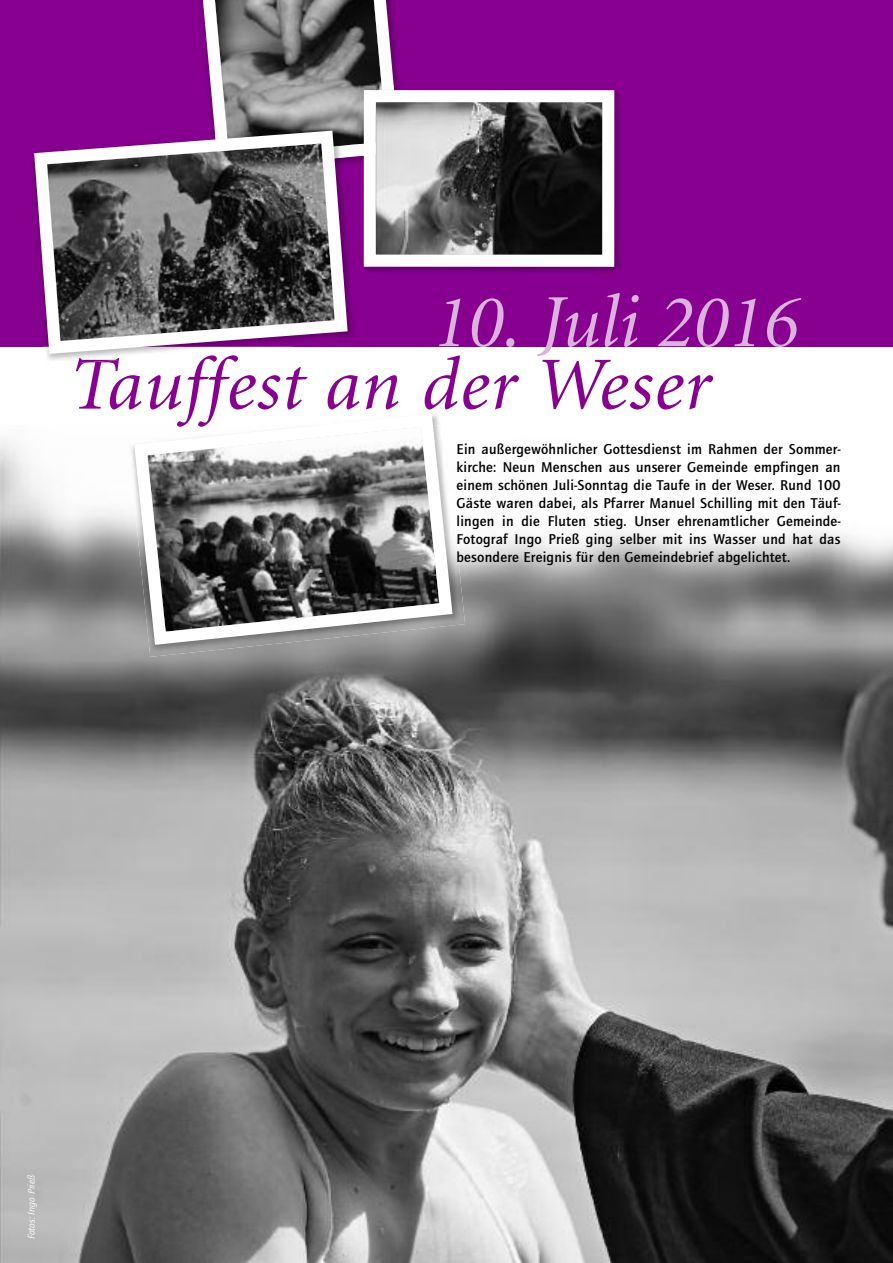
<style>
.page{position:relative;width:893px;height:1263px;background:#fff}
.page>*{position:absolute;margin:0;border:0;box-sizing:border-box;transform-origin:0 0}
.t1{font:italic 75px "Minion";letter-spacing:.015em;color:#880090}
.t2{font:italic 75px "Minion";letter-spacing:.005em;color:#dbb3de}
.t3{font:700 14.7px/18px "Quay Itc T";letter-spacing:.015em;color:#000;text-align:justify}
.t4{font:italic 10.2px "Quay Itc T";color:#fff}
</style>
<div class="page">
<div style="left:0;top:0;width:893px;height:347px;background:#880090"></div>
<img style="left:0;top:440px;width:893px;height:823px">
<img style="left:128px;top:440px;width:337px;height:217px">
<svg style="left:128px;top:414px;width:331px;height:237px"></svg>
<svg style="left:201px;top:0;width:198px;height:135px;background:#817882"></svg>
<img style="left:78px;top:360px;width:40px;height:3px">
<svg style="left:33px;top:124px;width:321px;height:236px;background:#786879"></svg>
<img style="left:358px;top:85px;width:263px;height:189px">
<img style="left:359px;top:85px;width:53px;height:83px">
<img style="left:359px;top:85px;width:41px;height:71px">
<img style="left:359px;top:85px;width:28px;height:59px">
<img style="left:377px;top:103px;width:224px;height:151px">
<div style="left:364px;top:90px;width:250px;height:177px;border:12px solid #fff"></div>
<h1 class="t2" style="left:431px;top:293px;width:367px">10. Juli 2016</h1>
<h1 class="t1" style="left:67px;top:355px;width:643px">Tauffest an der Weser</h1>
<p class="t3" style="left:456px;top:439px;width:385px">Ein außergewöhnlicher Gottesdienst im Rahmen der Sommer&shy;kirche: Neun Menschen aus unserer Gemeinde empfingen an einem schönen Juli-Sonntag die Taufe in der Weser. Rund 100<br>Gäste waren dabei, als Pfarrer Manuel Schilling mit den Täuf&shy;lingen in die Fluten stieg. Unser ehrenamtlicher Gemeinde-Fotograf Ingo Prieß ging selber mit ins Wasser und hat das besondere Ereignis für den Gemeindebrief abgelichtet.</p>
<p class="t4" style="left:25px;top:1239px;width:66px;rotate:-90deg">Fotos: Ingo Prieß</p>
</div>
